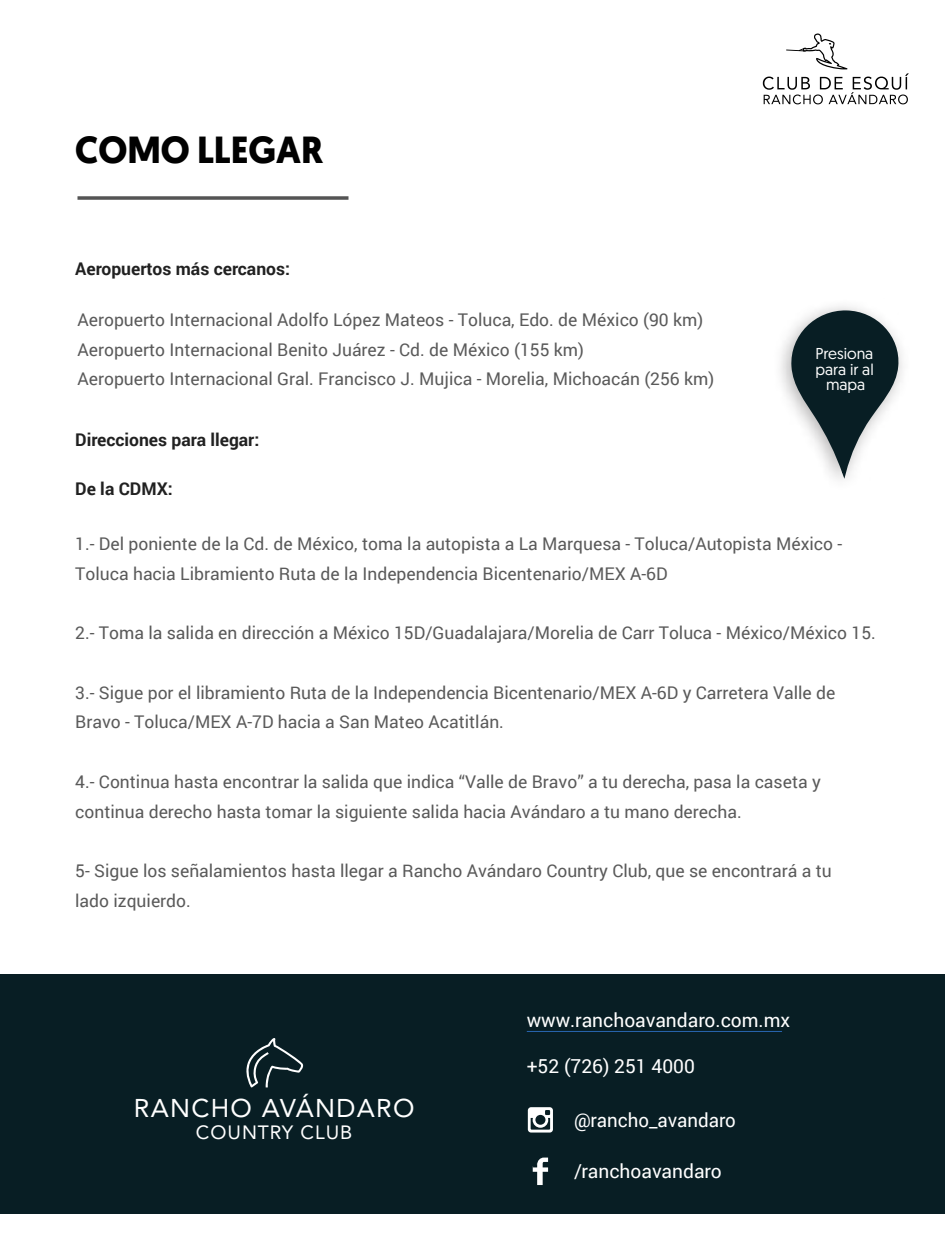
<style>
.page{position:relative;width:945px;height:1260px;background:#fff}
.page>*{position:absolute;margin:0;border:0;box-sizing:border-box;transform-origin:0 0}
.t1{font:700 36.75px "Geomanist";color:#010101}
.t2{font:25.72px "Avenir";letter-spacing:.05em;color:#fff}
.t3{font:19.25px "Roboto";color:#fff}
.t4{font:19.25px "Avenir";letter-spacing:.05em;color:#fff}
.t5{font:17.5px/29.8px "Roboto";color:#5a5a5a}
.t6{font:700 17.5px "Roboto";color:#212121}
.t7{font:15.75px/15.8px "Geomanist";color:#fff;text-align:center}
</style>
<div class="page">
<img style="left:780px;top:306px;width:123px;height:174px">
<svg style="left:788px;top:309px;width:111px;height:168px"></svg>
<div style="left:0;top:974px;width:945px;height:240px;background:#081e24"></div>
<hr style="left:527px;top:1031px;width:255px;height:1px;background:#2865b0">
<svg style="left:533px;top:1158px;width:15px;height:27px"></svg>
<svg style="left:528px;top:1107px;width:25px;height:26px"></svg>
<svg style="left:77px;top:196px;width:272px;height:4px"></svg>
<svg style="left:246px;top:1038px;width:58px;height:49px"></svg>
<svg style="left:763px;top:33px;width:146px;height:71px"></svg>
<h1 class="t1" style="left:75px;top:135px;width:250px">COMO LLEGAR</h1>
<p class="t6" style="left:75px;top:256px;width:216px">Aeropuertos más cercanos:</p>
<p class="t5" style="left:77px;top:304px;width:638px">Aeropuerto Internacional Adolfo López Mateos - Toluca, Edo. de México (90 km)<br>Aeropuerto Internacional Benito Juárez - Cd. de México (155 km)<br>Aeropuerto Internacional Gral. Francisco J. Mujica - Morelia, Michoacán (256 km)</p>
<p class="t6" style="left:75px;top:428px;width:186px">Direcciones para llegar:</p>
<p class="t6" style="left:75px;top:477px;width:99px">De la CDMX:</p>
<p class="t7" style="left:816px;top:345px;width:60px">Presiona para ir al mapa</p>
<p class="t5" style="left:75px;top:528px;width:769px">1.- Del poniente de la Cd. de México, toma la autopista a La Marquesa - Toluca/Autopista México -<br>Toluca hacia Libramiento Ruta de la Independencia Bicentenario/MEX A-6D</p>
<p class="t5" style="left:75px;top:617px;width:802px">2.- Toma la salida en dirección a México 15D/Guadalajara/Morelia de Carr Toluca - México/México 15.</p>
<p class="t5" style="left:75px;top:677px;width:762px">3.- Sigue por el libramiento Ruta de la Independencia Bicentenario/MEX A-6D y Carretera Valle de<br>Bravo - Toluca/MEX A-7D hacia a San Mateo Acatitlán.</p>
<p class="t5" style="left:75px;top:766px;width:747px">4.- Continua hasta encontrar la salida que indica “Valle de Bravo” a tu derecha, pasa la caseta y continua derecho hasta tomar la siguiente salida hacia Avándaro a tu mano derecha.</p>
<p class="t5" style="left:75px;top:855px;width:758px">5- Sigue los señalamientos hasta llegar a Rancho Avándaro Country Club, que se encontrará a tu lado izquierdo.</p>
<h2 class="t2" style="left:134px;top:1092px;width:282px">RANCHO AVÁNDARO</h2>
<p class="t4" style="left:196px;top:1120px;width:158px">COUNTRY CLUB</p>
<p class="t3" style="left:527px;top:1007px;width:265px">www.ranchoavandaro.com.mx</p>
<p class="t3" style="left:527px;top:1053px;width:170px">+52 (726) 251 4000</p>
<p class="t3" style="left:574px;top:1107px;width:163px">@rancho_avandaro</p>
<p class="t3" style="left:574px;top:1158px;width:149px">/ranchoavandaro</p>
</div>
